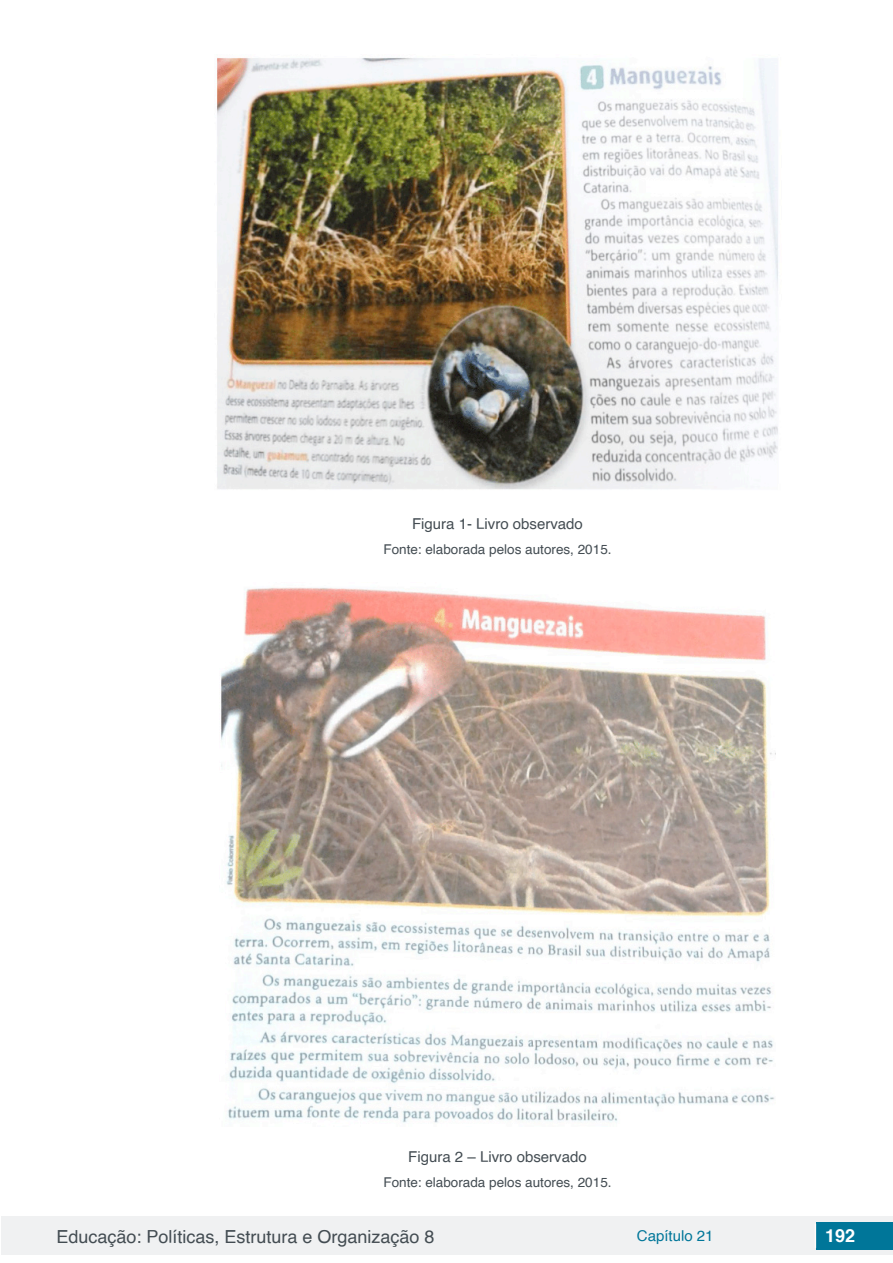
<style>
.page{position:relative;width:893px;height:1263px;background:#fff}
.page>*{position:absolute;margin:0;border:0;box-sizing:border-box;transform-origin:0 0}
.t1{font:18px "Helvetica";color:#434c52}
.t2{font:700 18px "Helvetica";color:#fff}
.ref_tabelas{font:15px "Helvetica";color:#434c52}
.t3{font:15px "Helvetica";color:#007699}
.tab_fonte{font:13.5px "Helvetica";color:#434c52}
</style>
<div class="page">
<div style="left:1px;top:1216px;width:891px;height:38px;background:#f0f1f2"></div>
<div style="left:816px;top:1222px;width:77px;height:27px;background:#007699"></div>
<svg style="left:815px;top:1224px;width:1px;height:24px"></svg>
<img style="left:217px;top:57px;width:561px;height:433px">
<img style="left:221px;top:587px;width:554px;height:536px">
<p class="ref_tabelas" style="left:412px;top:512px;width:172px">Figura 1- Livro observado</p>
<p class="tab_fonte" style="left:383px;top:538px;width:230px">Fonte: elaborada pelos autores, 2015.</p>
<p class="ref_tabelas" style="left:408px;top:1145px;width:180px">Figura 2 – Livro observado</p>
<p class="tab_fonte" style="left:383px;top:1171px;width:230px">Fonte: elaborada pelos autores, 2015.</p>
<h1 class="t1" style="left:56px;top:1223px;width:380px">Educação: Políticas, Estrutura e Organização 8</h1>
<p class="t3" style="left:637px;top:1224px;width:78px">Capítulo 21</p>
<h1 class="t2" style="left:825px;top:1221px;width:32px">192</h1>
</div>
